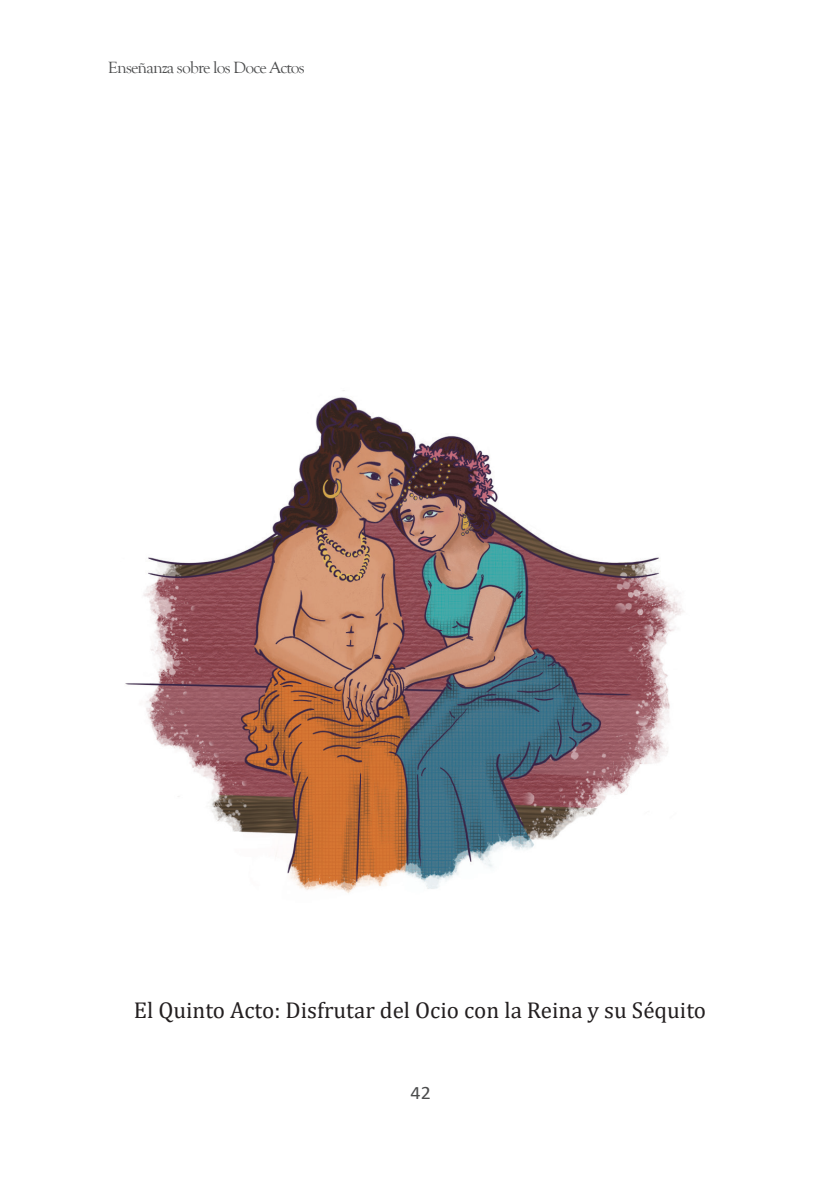
<style>
.page{position:relative;width:840px;height:1191px;background:#fff}
.page>*{position:absolute;margin:0;border:0;box-sizing:border-box;transform-origin:0 0}
.t1{font:23px "Cambria";color:#231f20}
.t2{font:19px "Calibri";color:#4b4c4d;scale:1.05 1}
.t3{font:16.8px "Goudy Old Style T";letter-spacing:-.05em;color:#4b4c4d;scale:1.05 1}
</style>
<div class="page">
<img style="left:125px;top:390px;width:559px;height:503px">
<p class="t3" style="left:108px;top:58px;width:189px">Enseñanza sobre los Doce Actos</p>
<p class="t1" style="left:134px;top:997px;width:573px">El Quinto Acto: Disfrutar del Ocio con la Reina y su Séquito</p>
<p class="t2" style="left:410px;top:1079px;width:21px">42</p>
</div>
